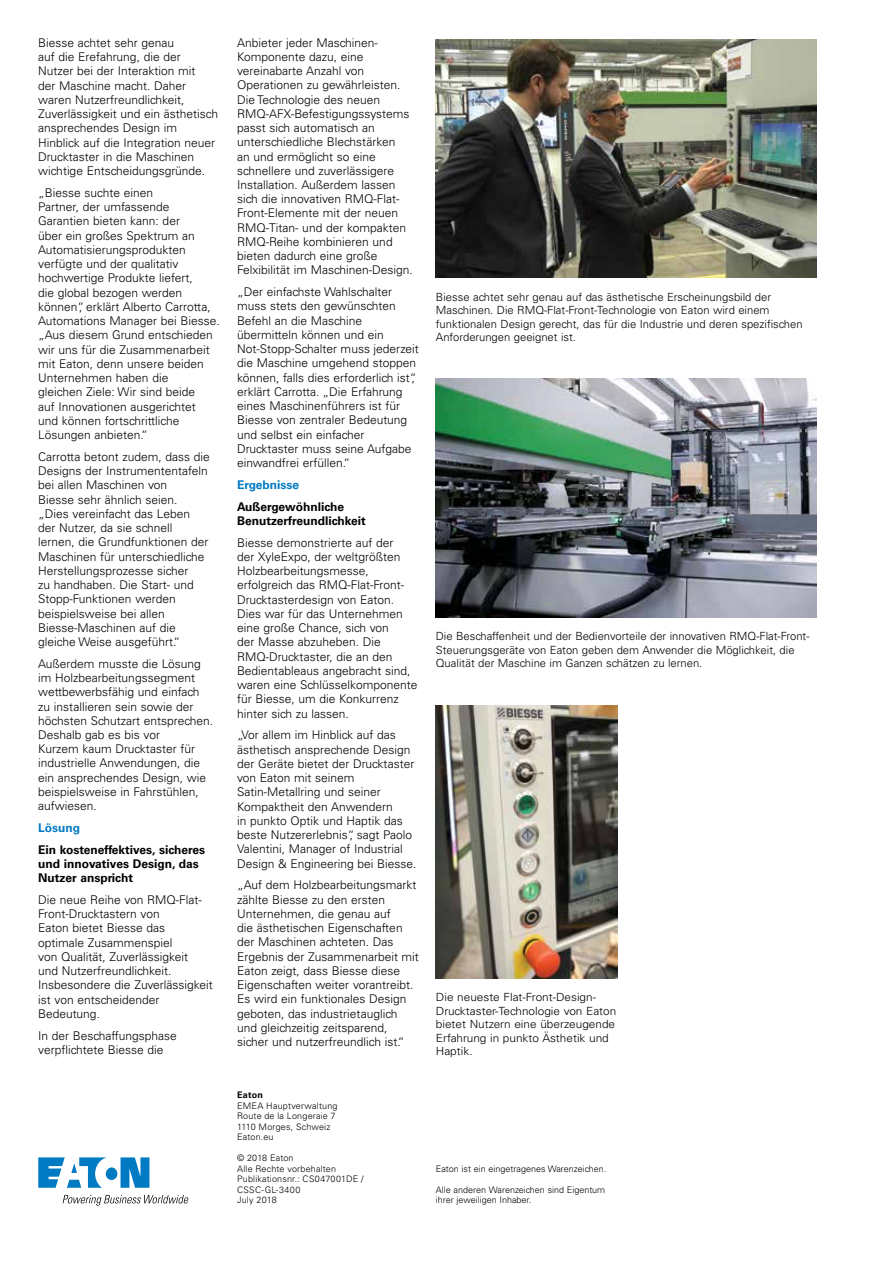
<style>
.page{position:relative;width:893px;height:1263px;background:#fff}
.page>*{position:absolute;margin:0;border:0;box-sizing:border-box;transform-origin:0 0}
.t1{font:300 12px/14.2px "Univers LT Std";color:#000}
.t2{font:700 12px/14.2px "Univers LT Std";color:#000}
.t3{font:700 12px "Univers LT Std";color:#007ac2}
.t4{font:300 11.25px/13.5px "Univers LT Std";color:#000}
.t5{font:300 11.25px/13.5px "Univers LT Std";color:#000;scale:1.05 1}
.t6{font:300 9px/10.5px "Univers LT Std";letter-spacing:.01em;color:#000}
.t7{font:700 9px "Univers LT Std";letter-spacing:.025em;color:#000}
</style>
<div class="page">
<img style="left:436px;top:39px;width:380px;height:239px">
<img style="left:436px;top:379px;width:380px;height:238px">
<img style="left:436px;top:705px;width:182px;height:273px">
<svg style="left:38px;top:1157px;width:111px;height:31px"></svg>
<svg style="left:63px;top:1195px;width:126px;height:10px"></svg>
<p class="t1" style="left:38px;top:36px;width:181px">Biesse achtet sehr genau<br>auf die Erefahrung, die der<br>Nutzer bei der Interaktion mit<br>der Maschine macht. Daher waren Nutzerfreundlichkeit,<br>Zuverlässigkeit und ein ästhetisch ansprechendes Design im<br>Hinblick auf die Integration neuer<br>Drucktaster in die Maschinen wichtige Entscheidungsgründe.</p>
<p class="t1" style="left:38px;top:186px;width:183px">„Biesse suchte einen<br>Partner, der umfassende<br>Garantien bieten kann: der<br>über ein großes Spektrum an<br>Automatisierungsprodukten verfügte und der qualitativ hochwertige Produkte liefert,<br>die global bezogen werden können“, erklärt Alberto Carrotta,<br>Automations Manager bei Biesse. „Aus diesem Grund entschieden wir uns für die Zusammenarbeit mit Eaton, denn unsere beiden<br>Unternehmen haben die<br>gleichen Ziele: Wir sind beide<br>auf Innovationen ausgerichtet<br>und können fortschrittliche<br>Lösungen anbieten.“</p>
<p class="t1" style="left:38px;top:449px;width:173px">Carrotta betont zudem, dass die<br>Designs der Instrumententafeln bei allen Maschinen von<br>Biesse sehr ähnlich seien. „Dies vereinfacht das Leben der Nutzer, da sie schnell lernen, die Grundfunktionen der<br>Maschinen für unterschiedliche<br>Herstellungsprozesse sicher<br>zu handhaben. Die Start- und<br>Stopp-Funktionen werden beispielsweise bei allen<br>Biesse-Maschinen auf die gleiche Weise ausgeführt.“</p>
<p class="t1" style="left:38px;top:656px;width:176px">Außerdem musste die Lösung im Holzbearbeitungssegment wettbewerbsfähig und einfach zu installieren sein sowie der höchsten Schutzart entsprechen.<br>Deshalb gab es bis vor<br>Kurzem kaum Drucktaster für industrielle Anwendungen, die ein ansprechendes Design, wie beispielsweise in Fahrstühlen, aufwiesen.</p>
<p class="t3" style="left:38px;top:821px;width:44px">Lösung</p>
<p class="t2" style="left:38px;top:842px;width:168px">Ein kosteneffektives, sicheres und innovatives Design, das<br>Nutzer anspricht</p>
<p class="t1" style="left:38px;top:892px;width:176px">Die neue Reihe von RMQ-Flat-<br>Front-Drucktastern von<br>Eaton bietet Biesse das optimale Zusammenspiel<br>von Qualität, Zuverlässigkeit<br>und Nutzerfreundlichkeit.<br>Insbesondere die Zuverlässigkeit ist von entscheidender<br>Bedeutung.</p>
<p class="t1" style="left:38px;top:1028px;width:140px">In der Beschaffungsphase verpflichtete Biesse die</p>
<p class="t1" style="left:237px;top:35px;width:177px">Anbieter jeder Maschinen-<br>Komponente dazu, eine vereinabarte Anzahl von<br>Operationen zu gewährleisten.<br>Die Technologie des neuen<br>RMQ-AFX-Befestigungssystems passt sich automatisch an unterschiedliche Blechstärken<br>an und ermöglicht so eine schnellere und zuverlässigere<br>Installation. Außerdem lassen sich die innovativen RMQ-Flat-<br>Front-Elemente mit der neuen<br>RMQ-Titan- und der kompakten<br>RMQ-Reihe kombinieren und bieten dadurch eine große<br>Felxibilität im Maschinen-Design.</p>
<p class="t1" style="left:237px;top:285px;width:183px">„Der einfachste Wahlschalter muss stets den gewünschten<br>Befehl an die Maschine übermitteln können und ein<br>Not-Stopp-Schalter muss jederzeit die Maschine umgehend stoppen können, falls dies erforderlich ist“, erklärt Carrotta. „Die Erfahrung eines Maschinenführers ist für<br>Biesse von zentraler Bedeutung und selbst ein einfacher<br>Drucktaster muss seine Aufgabe einwandfrei erfüllen.“</p>
<p class="t3" style="left:237px;top:478px;width:64px">Ergebnisse</p>
<p class="t2" style="left:237px;top:499px;width:130px">Außergewöhnliche<br>Benutzerfreundlichkeit</p>
<p class="t1" style="left:237px;top:535px;width:182px">Biesse demonstrierte auf der<br>der XyleExpo, der weltgrößten<br>Holzbearbeitungsmesse, erfolgreich das RMQ-Flat-Front-<br>Drucktasterdesign von Eaton.<br>Dies war für das Unternehmen eine große Chance, sich von<br>der Masse abzuheben. Die<br>RMQ-Drucktaster, die an den<br>Bedientableaus angebracht sind, waren eine Schlüsselkomponente für Biesse, um die Konkurrenz hinter sich zu lassen.</p>
<p class="t1" style="left:237px;top:728px;width:181px">„Vor allem im Hinblick auf das ästhetisch ansprechende Design der Geräte bietet der Drucktaster von Eaton mit seinem<br>Satin-Metallring und seiner<br>Kompaktheit den Anwendern<br>in punkto Optik und Haptik das beste Nutzererlebnis“, sagt Paolo<br>Valentini, Manager of Industrial<br>Design &amp; Engineering bei Biesse.</p>
<p class="t1" style="left:237px;top:878px;width:183px">„Auf dem Holzbearbeitungsmarkt zählte Biesse zu den ersten<br>Unternehmen, die genau auf<br>die ästhetischen Eigenschaften der Maschinen achteten. Das<br>Ergebnis der Zusammenarbeit mit<br>Eaton zeigt, dass Biesse diese<br>Eigenschaften weiter vorantreibt.<br>Es wird ein funktionales Design geboten, das industrietauglich und gleichzeitig zeitsparend, sicher und nutzerfreundlich ist.“</p>
<p class="t4" style="left:436px;top:290px;width:368px">Biesse achtet sehr genau auf das ästhetische Erscheinungsbild der Maschinen. Die RMQ-Flat-Front-Technologie von Eaton wird einem funktionalen Design gerecht, das für die Industrie und deren spezifischen Anforderungen geeignet ist.</p>
<p class="t4" style="left:436px;top:629px;width:375px">Die Beschaffenheit und der Bedienvorteile der innovativen RMQ-Flat-Front-<br>Steuerungsgeräte von Eaton geben dem Anwender die Möglichkeit, die<br>Qualität der Maschine im Ganzen schätzen zu lernen.</p>
<p class="t5" style="left:436px;top:990px;width:173px">Die neueste Flat-Front-Design-<br>Drucktaster-Technologie von Eaton bietet Nutzern eine überzeugende<br>Erfahrung in punkto Ästhetik und<br>Haptik.</p>
<p class="t7" style="left:237px;top:1090px;width:27px">Eaton</p>
<p class="t6" style="left:237px;top:1100px;width:102px">EMEA Hauptverwaltung<br>Route de la Longeraie 7<br>1110 Morges, Schweiz<br>Eaton.eu</p>
<p class="t6" style="left:237px;top:1153px;width:128px">© 2018 Eaton<br>Alle Rechte vorbehalten<br>Publikationsnr.: CS047001DE /<br>CSSC-GL-3400<br>July 2018</p>
<p class="t6" style="left:436px;top:1163px;width:172px">Eaton ist ein eingetragenes Warenzeichen.</p>
<p class="t6" style="left:436px;top:1184px;width:171px">Alle anderen Warenzeichen sind Eigentum ihrer jeweiligen Inhaber.</p>
</div>
